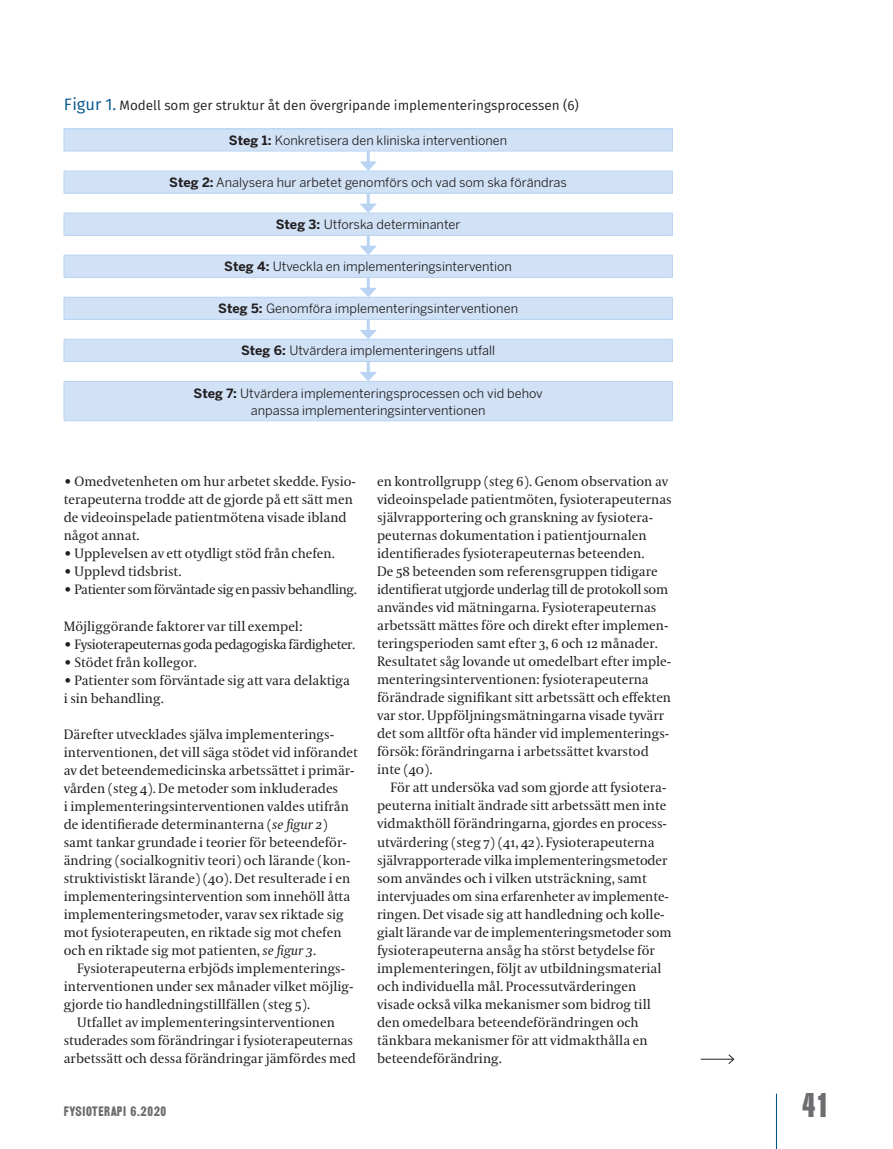
<style>
.page{position:relative;width:893px;height:1149px;background:#fff}
.page>*{position:absolute;margin:0;border:0;box-sizing:border-box;transform-origin:0 0}
.t1{font:700 31.5px "Compacta";color:#6c6d70}
.t2{font:13.5px/18px "Coranto 2";color:#231f20}
.t3{font:13.5px "Coranto 2";letter-spacing:-.03em;color:#231f20}
.t4{font:13.5px "Fira Sans";color:#231f20}
.t5{font:12.75px/17.2px "Benton Sans";color:#231f20;text-align:center}
.t6{font:12.75px "Railroad";letter-spacing:.05em;color:#6c6d70}
.s1{font-size:16.5px;color:#01548f}
.s2{font-weight:700}
.s3{font-family:"Te X Gyre Pagella"}
.s4{font-style:italic}
</style>
<div class="page">
<hr style="left:776px;top:1093px;width:1px;height:55px;background:#01548f">
<hr style="left:701px;top:1058px;width:33px;height:1px;background:#231f20">
<svg style="left:728px;top:1054px;width:6px;height:9px"></svg>
<svg style="left:360px;top:152px;width:17px;height:19px"></svg>
<svg style="left:360px;top:194px;width:17px;height:19px"></svg>
<svg style="left:360px;top:236px;width:17px;height:19px"></svg>
<svg style="left:360px;top:278px;width:17px;height:19px"></svg>
<svg style="left:360px;top:320px;width:17px;height:19px"></svg>
<svg style="left:360px;top:362px;width:17px;height:19px"></svg>
<div style="left:64px;top:129px;width:608px;height:22px;background:#d1e2f7"></div>
<hr style="left:64px;top:129px;width:608px;height:1px;background:#b8d4f2">
<svg style="left:64px;top:130px;width:1px;height:21px"></svg>
<svg style="left:672px;top:129px;width:1px;height:22px"></svg>
<hr style="left:64px;top:151px;width:608px;height:1px;background:#b8d4f2">
<div style="left:64px;top:171px;width:608px;height:22px;background:#d1e2f7"></div>
<hr style="left:64px;top:171px;width:608px;height:1px;background:#b8d4f2">
<svg style="left:64px;top:172px;width:1px;height:21px"></svg>
<svg style="left:672px;top:171px;width:1px;height:22px"></svg>
<hr style="left:64px;top:193px;width:608px;height:1px;background:#b8d4f2">
<div style="left:64px;top:213px;width:608px;height:22px;background:#d1e2f7"></div>
<hr style="left:64px;top:213px;width:608px;height:1px;background:#b8d4f2">
<svg style="left:64px;top:214px;width:1px;height:21px"></svg>
<svg style="left:672px;top:213px;width:1px;height:22px"></svg>
<hr style="left:64px;top:235px;width:608px;height:1px;background:#b8d4f2">
<div style="left:64px;top:255px;width:608px;height:22px;background:#d1e2f7"></div>
<hr style="left:64px;top:255px;width:608px;height:1px;background:#b8d4f2">
<svg style="left:64px;top:256px;width:1px;height:21px"></svg>
<svg style="left:672px;top:255px;width:1px;height:22px"></svg>
<hr style="left:64px;top:277px;width:608px;height:1px;background:#b8d4f2">
<div style="left:64px;top:297px;width:608px;height:22px;background:#d1e2f7"></div>
<hr style="left:64px;top:297px;width:608px;height:1px;background:#b8d4f2">
<svg style="left:64px;top:298px;width:1px;height:21px"></svg>
<svg style="left:672px;top:297px;width:1px;height:22px"></svg>
<hr style="left:64px;top:319px;width:608px;height:1px;background:#b8d4f2">
<div style="left:64px;top:339px;width:608px;height:22px;background:#d1e2f7"></div>
<hr style="left:64px;top:339px;width:608px;height:1px;background:#b8d4f2">
<svg style="left:64px;top:340px;width:1px;height:21px"></svg>
<svg style="left:672px;top:339px;width:1px;height:22px"></svg>
<hr style="left:64px;top:361px;width:608px;height:1px;background:#b8d4f2">
<div style="left:64px;top:381px;width:608px;height:39px;background:#d1e2f7"></div>
<hr style="left:64px;top:381px;width:608px;height:1px;background:#b8d4f2">
<hr style="left:64px;top:381px;width:1px;height:39px;background:#b8d4f2">
<hr style="left:672px;top:381px;width:1px;height:39px;background:#b8d4f2">
<hr style="left:64px;top:420px;width:608px;height:1px;background:#b8d4f2">
<p class="t4" style="left:64px;top:96px;width:517px"><span class="s1">Figur 1.</span> Modell som ger struktur åt den övergripande implementeringsprocessen (6)</p>
<p class="t5" style="left:229px;top:132px;width:280px"><span class="s2">Steg 1:</span> Konkretisera den kliniska interventionen</p>
<p class="t5" style="left:169px;top:174px;width:399px"><span class="s2">Steg 2:</span> Analysera hur arbetet genomförs och vad som ska förändras</p>
<p class="t5" style="left:276px;top:216px;width:186px"><span class="s2">Steg 3:</span> Utforska determinanter</p>
<p class="t5" style="left:224px;top:258px;width:289px"><span class="s2">Steg 4:</span> Utveckla en implementeringsintervention</p>
<p class="t5" style="left:218px;top:300px;width:301px"><span class="s2">Steg 5:</span> Genomföra implementeringsinterventionen</p>
<p class="t5" style="left:241px;top:342px;width:256px"><span class="s2">Steg 6:</span> Utvärdera implementeringens utfall</p>
<p class="t5" style="left:194px;top:384px;width:351px"><span class="s2">Steg 7:</span> Utvärdera implementeringsprocessen och vid behov anpassa implementeringsinterventionen</p>
<p class="t2" style="left:64px;top:473px;width:294px"><span class="s3">•</span> Omedvetenheten om hur arbetet skedde. Fysio&shy;terapeuterna trodde att de gjorde på ett sätt men de videoinspelade patientmötena visade ibland något annat.</p>
<p class="t2" style="left:64px;top:545px;width:273px"><span class="s3">•</span> Upplevelsen av ett otydligt stöd från chefen.</p>
<p class="t2" style="left:64px;top:563px;width:119px"><span class="s3">•</span> Upplevd tidsbrist.</p>
<p class="t3" style="left:64px;top:581px;width:294px"><span class="s3">•</span> Patienter som förväntade sig en passiv behandling.</p>
<p class="t2" style="left:64px;top:617px;width:240px">Möjliggörande faktorer var till exempel:</p>
<p class="t3" style="left:64px;top:635px;width:293px"><span class="s3">•</span> Fysioterapeuternas goda pedagogiska färdigheter.</p>
<p class="t2" style="left:64px;top:653px;width:135px"><span class="s3">•</span> Stödet från kollegor.</p>
<p class="t2" style="left:64px;top:671px;width:288px"><span class="s3">•</span> Patienter som förväntade sig att vara delaktiga i sin behandling.</p>
<p class="t2" style="left:64px;top:725px;width:296px">Därefter utvecklades själva implementerings&shy;interventionen, det vill säga stödet vid införandet av det beteendemedicinska arbetssättet i primär&shy;vården (steg 4). De metoder som inkluderades<br>i implementeringsinterventionen valdes utifrån de identifierade determinanterna (<span class="s4">se figur 2</span>) samt tankar grundade i teorier för beteendeför&shy;ändring (socialkognitiv teori) och lärande (kon&shy;struktivistiskt lärande) (40). Det resulterade i en implementeringsintervention som innehöll åtta implementeringsmetoder, varav sex riktade sig mot fysioterapeuten, en riktade sig mot chefen och en riktade sig mot patienten, <span class="s4">se figur 3</span>.</p>
<p class="t2" style="left:64px;top:959px;width:291px;text-indent:14px">Fysioterapeuterna erbjöds implementerings&shy;interventionen under sex månader vilket möjlig&shy;gjorde tio handledningstillfällen (steg 5).</p>
<p class="t2" style="left:64px;top:1013px;width:294px;text-align:center">Utfallet av implementeringsinterventionen studerades som förändringar i fysioterapeuternas arbetssätt och dessa förändringar jämfördes med</p>
<p class="t6" style="left:64px;top:1103px;width:104px">FYSIOTERAPI 6.2020</p>
<p class="t2" style="left:377px;top:473px;width:296px">en kontrollgrupp (steg 6). Genom observation av videoinspelade patientmöten, fysioterapeuternas självrapportering och granskning av fysiotera&shy;peuternas dokumentation i patientjournalen identifierades fysioterapeuternas beteenden.<br>De 58 beteenden som referensgruppen tidigare identifierat utgjorde underlag till de protokoll som användes vid mätningarna. Fysioterapeuternas arbetssätt mättes före och direkt efter implemen&shy;teringsperioden samt efter 3, 6 och 12 månader.<br>Resultatet såg lovande ut omedelbart efter imple&shy;menteringsinterventionen: fysioterapeuterna förändrade signifikant sitt arbetssätt och effekten var stor. Uppföljningsmätningarna visade tyvärr det som alltför ofta händer vid implementerings&shy;försök: förändringarna i arbetssättet kvarstod inte (40).</p>
<p class="t2" style="left:377px;top:779px;width:296px;text-indent:13px">För att undersöka vad som gjorde att fysiotera&shy;peuterna initialt ändrade sitt arbetssätt men inte vidmakthöll förändringarna, gjordes en process&shy;utvärdering (steg 7) (41, 42). Fysioterapeuterna självrapporterade vilka implementeringsmetoder som användes och i vilken utsträckning, samt intervjuades om sina erfarenheter av implemente&shy;ringen. Det visade sig att handledning och kolle&shy;gialt lärande var de implementeringsmetoder som fysioterapeuterna ansåg ha störst betydelse för implementeringen, följt av utbildningsmaterial och individuella mål. Processutvärderingen visade också vilka mekanismer som bidrog till den omedelbara beteendeförändringen och tänkbara mekanismer för att vidmakthålla en beteendeförändring.</p>
<h1 class="t1" style="left:802px;top:1086px;width:28px">41</h1>
</div>
